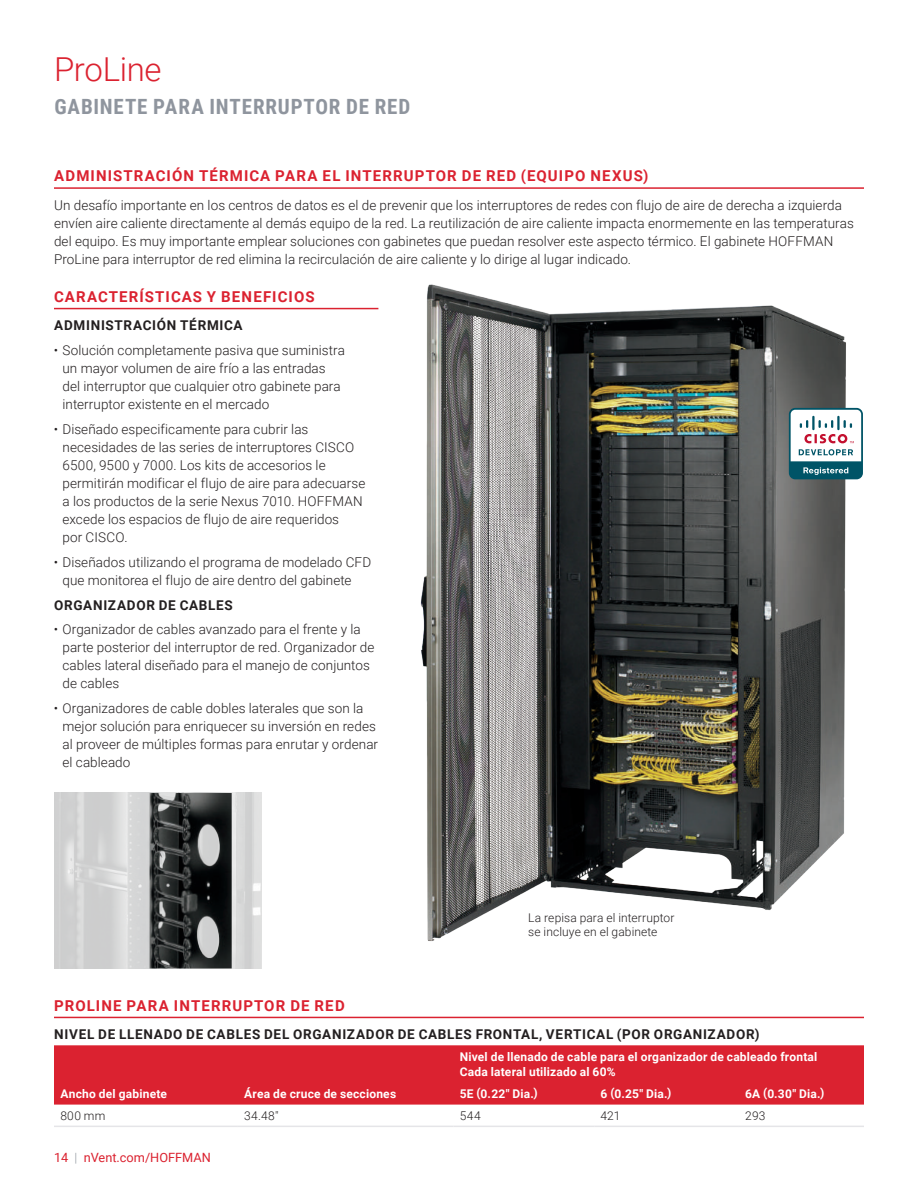
<style>
.page{position:relative;width:918px;height:1188px;background:#fff}
.page>*{position:absolute;margin:0;border:0;box-sizing:border-box;transform-origin:0 0}
.t1{font:300 33px "Roboto";letter-spacing:-.01em;color:#db2230}
.t2{font:700 21px "Roboto Condensed";letter-spacing:.04em;color:#8f959e}
.t3{font:700 15px "Roboto";letter-spacing:.075em;color:#db2230}
.t4{font:300 13.5px/18px "Roboto";letter-spacing:.005em;color:#231f20}
.t5{font:700 13.5px "Roboto";letter-spacing:.05em;color:#231f20}
.t6{font:12.75px "Roboto";color:#db2230}
.t7{font:700 12px/15.8px "Roboto";letter-spacing:.015em;color:#fff}
.t8{font:300 12px/14.4px "Roboto";letter-spacing:.01em;color:#231f20}
.s1{font-weight:300;color:#8f959e}
</style>
<div class="page">
<hr style="left:54px;top:187px;width:810px;height:2px;background:#db2230">
<hr style="left:54px;top:308px;width:324px;height:1px;background:#db2230">
<img style="left:54px;top:793px;width:207px;height:175px">
<img style="left:150px;top:793px;width:82px;height:175px">
<hr style="left:54px;top:1017px;width:810px;height:1px;background:#db2230">
<div style="left:54px;top:1045px;width:810px;height:60px;background:#db2230"></div>
<hr style="left:54px;top:1126px;width:184px;height:1px;background:#e5e5e8">
<hr style="left:238px;top:1126px;width:215px;height:1px;background:#e5e5e8">
<hr style="left:453px;top:1126px;width:141px;height:1px;background:#e5e5e8">
<hr style="left:594px;top:1126px;width:145px;height:1px;background:#e5e5e8">
<hr style="left:739px;top:1126px;width:125px;height:1px;background:#e5e5e8">
<img style="left:420px;top:284px;width:434px;height:657px">
<svg style="left:789px;top:408px;width:74px;height:71px"></svg>
<svg style="left:803px;top:467px;width:45px;height:8px"></svg>
<svg style="left:791px;top:410px;width:70px;height:51px"></svg>
<h1 class="t1" style="left:54px;top:46px;width:109px">ProLine</h1>
<h2 class="t2" style="left:54px;top:91px;width:357px">GABINETE PARA INTERRUPTOR DE RED</h2>
<p class="t3" style="left:54px;top:165px;width:596px">ADMINISTRACIÓN TÉRMICA PARA EL INTERRUPTOR DE RED (EQUIPO NEXUS)</p>
<p class="t4" style="left:54px;top:196px;width:801px">Un desafío importante en los centros de datos es el de prevenir que los interruptores de redes con flujo de aire de derecha a izquierda envíen aire caliente directamente al demás equipo de la red. La reutilización de aire caliente impacta enormemente en las temperaturas del equipo. Es muy importante emplear soluciones con gabinetes que puedan resolver este aspecto térmico. El gabinete HOFFMAN ProLine para interruptor de red elimina la recirculación de aire caliente y lo dirige al lugar indicado.</p>
<p class="t3" style="left:54px;top:286px;width:262px">CARACTERÍSTICAS Y BENEFICIOS</p>
<p class="t5" style="left:54px;top:316px;width:190px">ADMINISTRACIÓN TÉRMICA</p>
<p class="t4" style="left:62px;top:341px;width:284px;text-indent:-9px">• Solución completamente pasiva que suministra un mayor volumen de aire frío a las entradas del interruptor que cualquier otro gabinete para interruptor existente en el mercado</p>
<p class="t4" style="left:62px;top:420px;width:304px;text-indent:-9px">• Diseñado especificamente para cubrir las necesidades de las series de interruptores CISCO 6500, 9500 y 7000. Los kits de accesorios le permitirán modificar el flujo de aire para adecuarse a los productos de la serie Nexus 7010. HOFFMAN excede los espacios de flujo de aire requeridos<br>por CISCO.</p>
<p class="t4" style="left:62px;top:553px;width:310px;text-indent:-9px">• Diseñados utilizando el programa de modelado CFD que monitorea el flujo de aire dentro del gabinete</p>
<p class="t5" style="left:54px;top:595px;width:180px">ORGANIZADOR DE CABLES</p>
<p class="t4" style="left:62px;top:620px;width:314px;text-indent:-9px">• Organizador de cables avanzado para el frente y la parte posterior del interruptor de red. Organizador de cables lateral diseñado para el manejo de conjuntos de cables</p>
<p class="t4" style="left:62px;top:699px;width:317px;text-indent:-9px">• Organizadores de cable dobles laterales que son la mejor solución para enriquecer su inversión en redes al proveer de múltiples formas para enrutar y ordenar el cableado</p>
<p class="t8" style="left:528px;top:910px;width:148px">La repisa para el interruptor se incluye en el gabinete</p>
<p class="t3" style="left:54px;top:995px;width:292px">PROLINE PARA INTERRUPTOR DE RED</p>
<p class="t5" style="left:54px;top:1025px;width:707px">NIVEL DE LLENADO DE CABLES DEL ORGANIZADOR DE CABLES FRONTAL, VERTICAL (POR ORGANIZADOR)</p>
<p class="t7" style="left:60px;top:1086px;width:108px">Ancho del gabinete</p>
<p class="t7" style="left:244px;top:1086px;width:153px">Área de cruce de secciones</p>
<p class="t7" style="left:460px;top:1048px;width:359px">Nivel de llenado de cable para el organizador de cableado frontal<br>Cada lateral utilizado al 60%</p>
<p class="t7" style="left:460px;top:1086px;width:80px">5E (0.22" Dia.)</p>
<p class="t7" style="left:601px;top:1086px;width:72px">6 (0.25" Dia.)</p>
<p class="t7" style="left:745px;top:1086px;width:81px">6A (0.30" Dia.)</p>
<p class="t8" style="left:60px;top:1108px;width:46px">800 mm</p>
<p class="t8" style="left:244px;top:1108px;width:36px">34.48"</p>
<p class="t8" style="left:460px;top:1108px;width:23px">544</p>
<p class="t8" style="left:601px;top:1108px;width:21px">421</p>
<p class="t8" style="left:745px;top:1108px;width:22px">293</p>
<p class="t6" style="left:54px;top:1148px;width:158px">14 <span class="s1">|</span> nVent.com/HOFFMAN</p>
</div>
